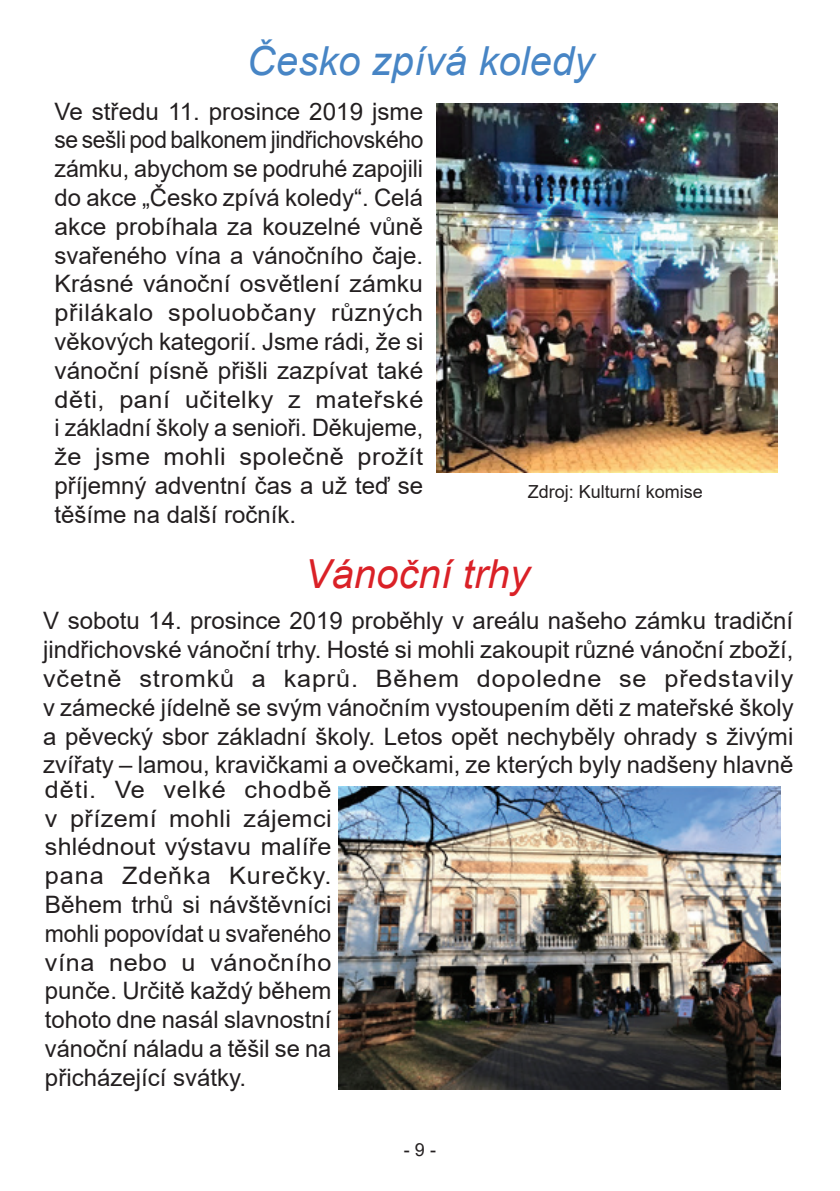
<style>
.page{position:relative;width:840px;height:1191px;background:#fff}
.page>*{position:absolute;margin:0;border:0;box-sizing:border-box;transform-origin:0 0}
.t1{font:italic 40px "Arial";color:#4785c5}
.t2{font:italic 40px "Arial";color:#da2127}
.t3{font:24px/28.8px "Arial";color:#231f20;text-align:justify}
.t4{font:24px/28.8px "Arial";color:#231f20;text-align:justify;scale:1.05 1}
.t5{font:18px "Arial";color:#231f20}
</style>
<div class="page">
<img style="left:436px;top:104px;width:341px;height:369px">
<img style="left:338px;top:786px;width:442px;height:303px">
<h1 class="t1" style="left:247px;top:35px;width:348px">Česko zpívá koledy</h1>
<p class="t3" style="left:54px;top:97px;width:370px">Ve středu 11. prosince 2019 jsme se sešli pod balkonem jindřichovského zámku, abychom se podruhé zapojili do akce „Česko zpívá koledy“. Celá akce probíhala za kouzelné vůně svařeného vína a vánočního čaje.<br>Krásné vánoční osvětlení zámku přilákalo spoluobčany různých věkových kategorií. Jsme rádi, že si vánoční písně přišli zazpívat také děti, paní učitelky z mateřské i základní školy a senioři. Děkujeme, že jsme mohli společně prožít příjemný adventní čas a už teď se těšíme na další ročník.</p>
<p class="t5" style="left:527px;top:479px;width:177px">Zdroj: Kulturní komise</p>
<h1 class="t2" style="left:305px;top:547px;width:226px">Vánoční trhy</h1>
<p class="t3" style="left:43px;top:606px;width:751px">V sobotu 14. prosince 2019 proběhly v areálu našeho zámku tradiční jindřichovské vánoční trhy. Hosté si mohli zakoupit různé vánoční zboží, včetně stromků a kaprů. Během dopoledne se představily v zámecké jídelně se svým vánočním vystoupením děti z mateřské školy a pěvecký sbor základní školy. Letos opět nechyběly ohrady s živými zvířaty – lamou, kravičkami a ovečkami, ze kterých byly nadšeny hlavně</p>
<p class="t4" style="left:45px;top:774px;width:274px">děti. Ve velké chodbě v přízemí mohli zájemci shlédnout výstavu malíře pana Zdeňka Kurečky.<br>Během trhů si návštěvníci mohli popovídat u svařeného vína nebo u vánočního punče. Určitě každý během tohoto dne nasál slavnostní vánoční náladu a těšil se na přicházející svátky.</p>
<p class="t5" style="left:404px;top:1137px;width:34px">- 9 -</p>
</div>
